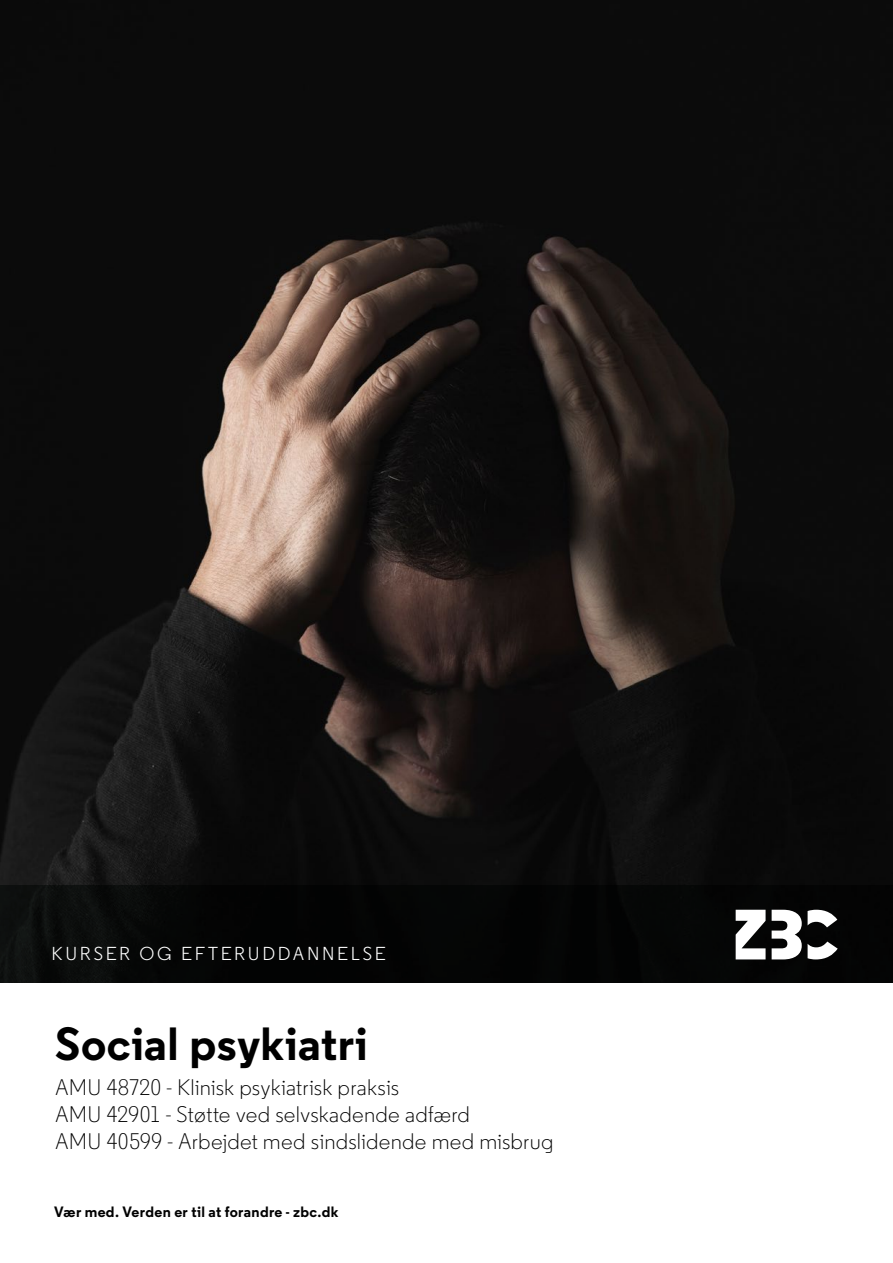
<style>
.page{position:relative;width:893px;height:1263px;background:#fff}
.page>*{position:absolute;margin:0;border:0;box-sizing:border-box;transform-origin:0 0}
.Forside_-_overunderskrift{font:700 46.5px "Regular PRO";letter-spacing:.01em;color:#000}
.Forside_-_overunderskrift-2{font:300 22.5px "Regular PRO";letter-spacing:.01em;color:#000}
.Bjælkebudskab{font:18.75px "Regular PRO";letter-spacing:.145em;color:#fff}
.Mellemrubrik_-_H3{font:700 15px "Regular PRO";letter-spacing:.02em;color:#000}
</style>
<div class="page">
<img style="left:0;top:0;width:893px;height:885px">
<div style="left:0;top:885px;width:893px;height:97px;background:#040505"></div>
<svg style="left:808px;top:910px;width:29px;height:17px"></svg>
<svg style="left:808px;top:941px;width:30px;height:18px"></svg>
<svg style="left:736px;top:910px;width:30px;height:49px"></svg>
<svg style="left:772px;top:910px;width:30px;height:49px"></svg>
<h1 class="Bjælkebudskab" style="left:52px;top:942px;width:336px">KURSER OG EFTERUDDANNELSE</h1>
<h2 class="Forside_-_overunderskrift" style="left:55px;top:1013px;width:314px">Social psykiatri</h2>
<h2 class="Forside_-_overunderskrift-2" style="left:55px;top:1074px;width:346px">AMU 48720 - Klinisk psykiatrisk praksis</h2>
<h2 class="Forside_-_overunderskrift-2" style="left:55px;top:1101px;width:416px">AMU 42901 - Støtte ved selvskadende adfærd</h2>
<h2 class="Forside_-_overunderskrift-2" style="left:55px;top:1128px;width:500px">AMU 40599 - Arbejdet med sindslidende med misbrug</h2>
<h3 class="Mellemrubrik_-_H3" style="left:54px;top:1202px;width:286px">Vær med. Verden er til at forandre - zbc.dk</h3>
</div>
